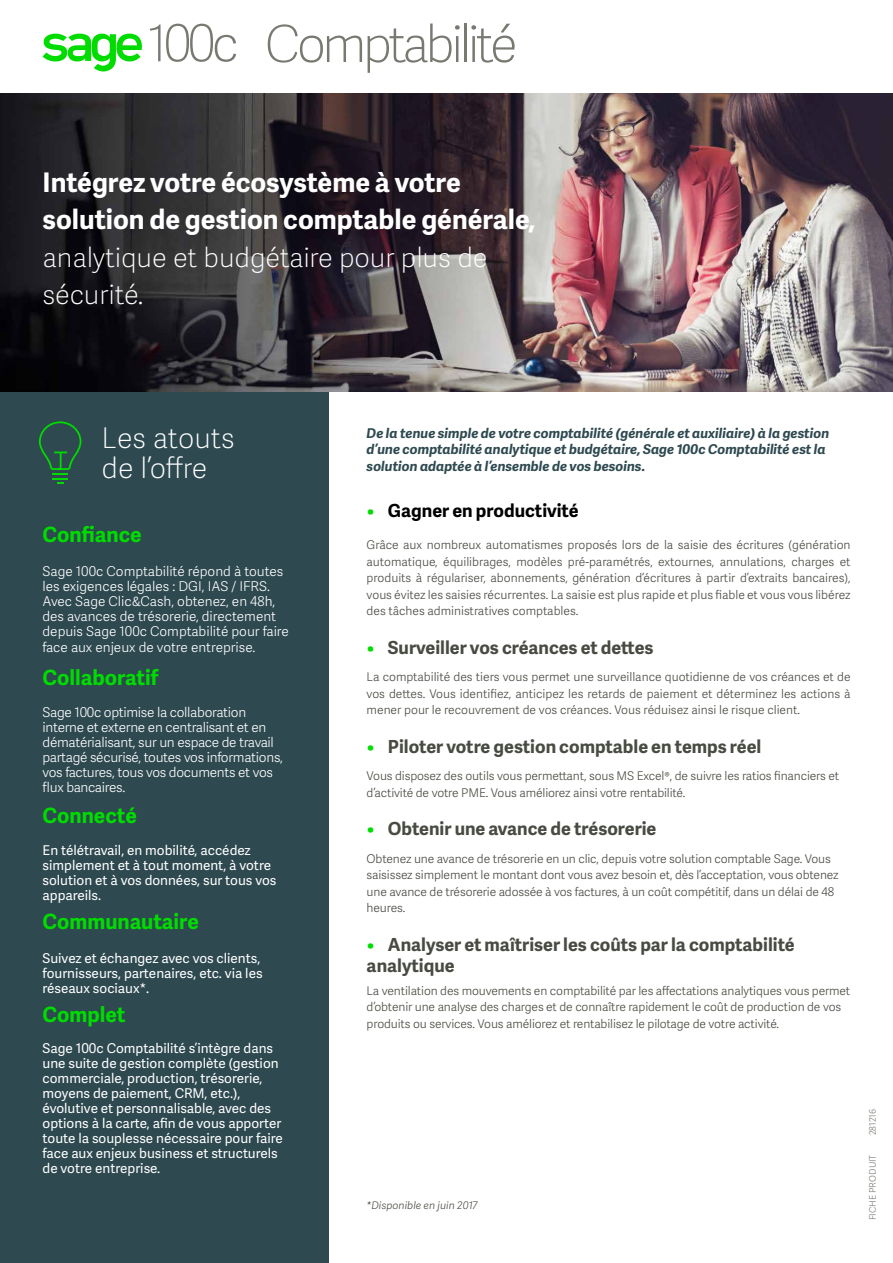
<style>
.page{position:relative;width:893px;height:1263px;background:#fff}
.page>*{position:absolute;margin:0;border:0;box-sizing:border-box;transform-origin:0 0}
.t1{font:51px "Adelle Sans SAGE Th";letter-spacing:-.075em;color:#777a71}
.t2{font:28.5px/30px "Adelle Sans SAGE Th";letter-spacing:-.005em;color:#fff}
.t3{font:700 27px/37.5px "Adelle Sans SAGE";color:#fff}
.t4{font:27px/37.5px "Adelle Sans SAGE Th";letter-spacing:-.005em;color:#fff}
.t5{font:700 21px "Adelle Sans SAGE";color:#00dc00}
.t6{font:700 18px/21.6px "Adelle Sans SAGE";color:#484b42}
.t7{font:700 18px "Adelle Sans SAGE";color:#000}
.t8{font:13.5px/15px "Adelle Sans SAGE";color:#fff}
.t9{font:13.5px/15px "Adelle Sans SAGE Lt";color:#fff}
.t10{font:13.5px/15px "Adelle Sans SAGE Lt";letter-spacing:-.02em;color:#fff}
.t11{font:italic 700 13.5px/16.5px "Adelle Sans SAGE";color:#2e4950}
.t12{font:12px/16.5px "Adelle Sans SAGE Lt";letter-spacing:-.01em;color:#484b42}
.t13{font:italic 10.5px "Adelle Sans SAGE Lt";color:#484b42}
.t14{font:9px "Adelle Sans SAGE Lt";color:#777a71}
.s1{color:#00dc00}
</style>
<div class="page">
<div style="left:0;top:392px;width:329px;height:871px;background:#2e4950"></div>
<img style="left:0;top:94px;width:893px;height:297px">
<svg style="left:43px;top:34px;width:99px;height:38px"></svg>
<svg style="left:39px;top:421px;width:42px;height:63px"></svg>
<h1 class="t1" style="left:147px;top:7px;width:93px">100c</h1>
<h1 class="t1" style="left:264px;top:8px;width:255px">Comptabilité</h1>
<h3 class="t3" style="left:43px;top:162px;width:495px">Intégrez votre écosystème à votre solution de gestion comptable générale,</h3>
<h3 class="t4" style="left:43px;top:238px;width:447px">analytique et budgétaire pour plus de sécurité.</h3>
<h2 class="t2" style="left:102px;top:422px;width:135px">Les atouts de l’offre</h2>
<h3 class="t5" style="left:43px;top:519px;width:101px">Confiance</h3>
<p class="t9" style="left:43px;top:563px;width:248px">Sage 100c Comptabilité répond à toutes les exigences légales : DGI, IAS / IFRS.<br>Avec Sage Clic&amp;Cash, obtenez, en 48h, des avances de trésorerie, directement depuis Sage 100c Comptabilité pour faire</p>
<p class="t9" style="left:43px;top:639px;width:214px">face aux enjeux de votre entreprise.</p>
<h3 class="t5" style="left:43px;top:662px;width:117px">Collaboratif</h3>
<p class="t10" style="left:43px;top:704px;width:242px">Sage 100c optimise la collaboration interne et externe en centralisant et en dématérialisant, sur un espace de travail partagé sécurisé, toutes vos informations, vos factures, tous vos documents et vos flux bancaires.</p>
<h3 class="t5" style="left:43px;top:800px;width:96px">Connecté</h3>
<p class="t8" style="left:43px;top:842px;width:235px">En télétravail, en mobilité, accédez simplement et à tout moment, à votre solution et à vos données, sur tous vos appareils.</p>
<h3 class="t5" style="left:43px;top:906px;width:158px">Communautaire</h3>
<p class="t8" style="left:43px;top:950px;width:222px">Suivez et échangez avec vos clients, fournisseurs, partenaires, etc. via les réseaux sociaux*.</p>
<h3 class="t5" style="left:43px;top:999px;width:84px">Complet</h3>
<p class="t8" style="left:43px;top:1041px;width:242px">Sage 100c Comptabilité s’intègre dans une suite de gestion complète (gestion commerciale, production, trésorerie, moyens de paiement, CRM, etc.), évolutive et personnalisable, avec des options à la carte, afin de vous apporter toute la souplesse nécessaire pour faire face aux enjeux business et structurels de votre entreprise.</p>
<p class="t11" style="left:367px;top:424px;width:464px">De la tenue simple de votre comptabilité (générale et auxiliaire) à la gestion d’une comptabilité analytique et budgétaire, Sage 100c Comptabilité est la solution adaptée à l’ensemble de vos besoins.</p>
<h3 class="t7" style="left:367px;top:498px;width:214px"><span class="s1">•</span> Gagner en productivité</h3>
<p class="t12" style="left:367px;top:536px;width:485px;text-align:justify">Grâce aux nombreux automatismes proposés lors de la saisie des écritures (génération automatique, équilibrages, modèles pré-paramétrés, extournes, annulations, charges et produits à régulariser, abonnements, génération d’écritures à partir d’extraits bancaires), vous évitez les saisies récurrentes. La saisie est plus rapide et plus fiable et vous vous libérez des tâches administratives comptables.</p>
<h3 class="t6" style="left:367px;top:636px;width:288px"><span class="s1">•</span> Surveiller vos créances et dettes</h3>
<p class="t12" style="left:367px;top:668px;width:485px;text-align:justify">La comptabilité des tiers vous permet une surveillance quotidienne de vos créances et de vos dettes. Vous identifiez, anticipez les retards de paiement et déterminez les actions à mener pour le recouvrement de vos créances. Vous réduisez ainsi le risque client.</p>
<h3 class="t6" style="left:367px;top:735px;width:396px"><span class="s1">•</span> Piloter votre gestion comptable en temps réel</h3>
<p class="t12" style="left:367px;top:767px;width:474px">Vous disposez des outils vous permettant, sous MS Excel®, de suivre les ratios financiers et d’activité de votre PME. Vous améliorez ainsi votre rentabilité.</p>
<h3 class="t6" style="left:367px;top:817px;width:291px"><span class="s1">•</span> Obtenir une avance de trésorerie</h3>
<p class="t12" style="left:367px;top:850px;width:473px">Obtenez une avance de trésorerie en un clic, depuis votre solution comptable Sage. Vous saisissez simplement le montant dont vous avez besoin et, dès l’acceptation, vous obtenez une avance de trésorerie adossée à vos factures, à un coût compétitif, dans un délai de 48 heures.</p>
<h3 class="t6" style="left:367px;top:933px;width:430px"><span class="s1">•</span> Analyser et maîtriser les coûts par la comptabilité analytique</h3>
<p class="t12" style="left:367px;top:982px;width:485px">La ventilation des mouvements en comptabilité par les affectations analytiques vous permet d’obtenir une analyse des charges et de connaître rapidement le coût de production de vos produits ou services. Vous améliorez et rentabilisez le pilotage de votre activité.</p>
<p class="t13" style="left:367px;top:1198px;width:113px">*Disponible en juin 2017</p>
<p class="t14" style="left:866px;top:1135px;width:28px;rotate:-90deg">281216</p>
<p class="t14" style="left:866px;top:1220px;width:67px;rotate:-90deg">FICHE PRODUIT</p>
</div>
